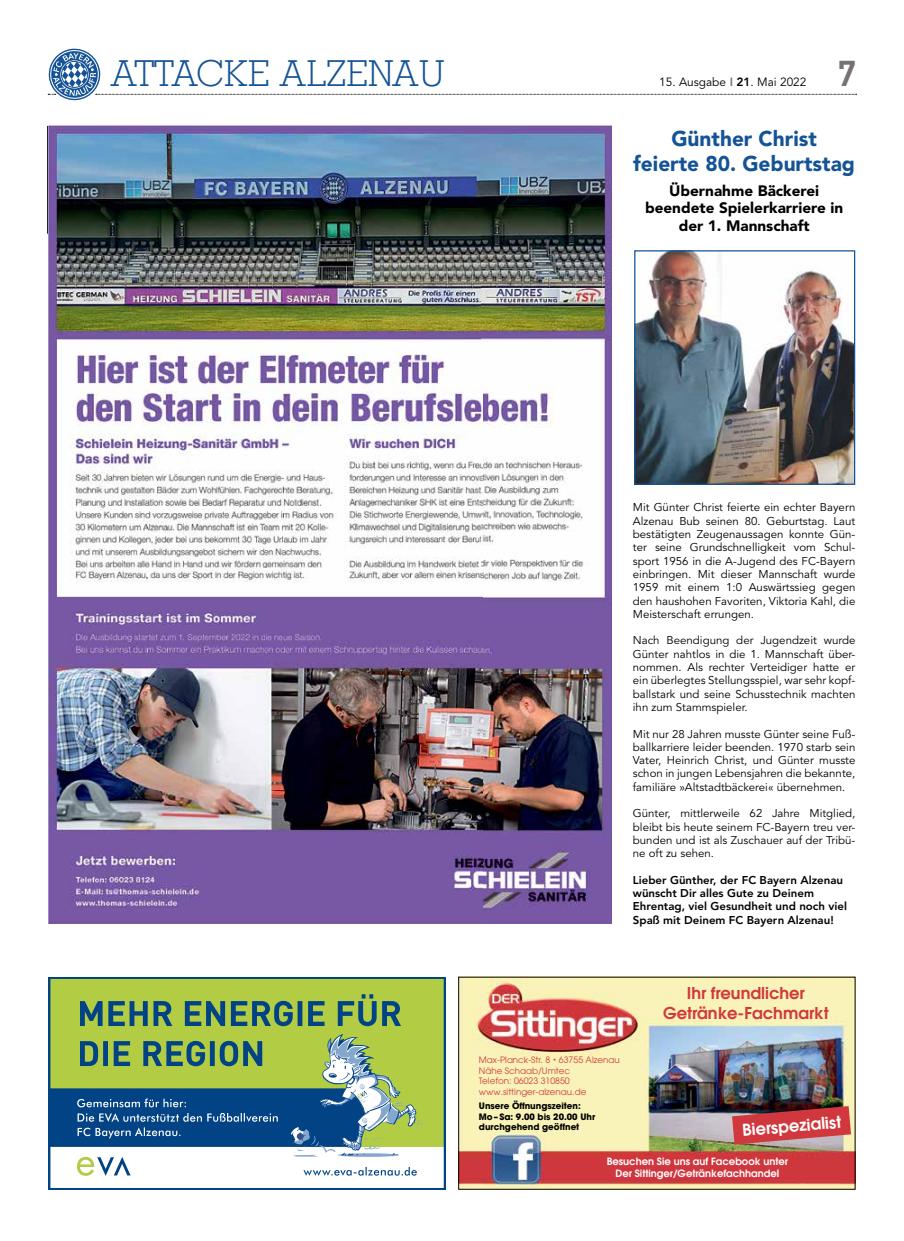
<style>
.page{position:relative;width:904px;height:1241px;background:#fff}
.page>*{position:absolute;margin:0;border:0;box-sizing:border-box;transform-origin:0 0}
.t1{font:300 35.75px "Memphis LT";color:#145395}
.t2{font:700 35.75px "Memphis LT";color:#787370}
.t3{font:900 21.25px/25px "Avenir LT";color:#145395;text-align:center}
.t4{font:600 16.25px/19.5px "Avant Garde LT";color:#d0383d;text-align:center}
.t5{font:600 16.25px "Avant Garde LT";color:#fff}
.t6{font:900 15px/17.5px "Avenir LT";color:#000;text-align:center}
.t7{font:11.88px "Avenir LT";color:#000}
.t8{font:11.25px/13.2px "Avenir LT";color:#000;text-align:justify}
.t9{font:800 11.25px/13.2px "Avenir LT";color:#000}
.t10{font:600 10px/12px "Avant Garde LT";color:#fff;text-align:center}
.t11{font:8.75px/10.5px "Avant Garde LT";color:#d0383d}
.t12{font:700 8.75px/10.5px "Avant Garde LT";color:#000}
.s1{font-weight:800;color:#787370}
.s2{font-weight:800}
.s3{font-size:6.25px}
</style>
<div class="page">
<svg style="left:48px;top:48px;width:808px;height:53px"></svg>
<svg style="left:49px;top:977px;width:396px;height:212px"></svg>
<svg style="left:49px;top:1033px;width:373px;height:142px"></svg>
<svg style="left:48px;top:126px;width:1px;height:108px"></svg>
<img style="left:460px;top:978px;width:393px;height:209px">
<svg style="left:732px;top:1105px;width:119px;height:39px;background:#b54549"></svg>
<img style="left:49px;top:126px;width:563px;height:797px">
<img style="left:636px;top:252px;width:217px;height:231px">
<div style="left:634px;top:250px;width:221px;height:235px;border:1px solid #145395"></div>
<h1 class="t1" style="left:110px;top:52px;width:336px">ATTACKE ALZENAU</h1>
<p class="t7" style="left:659px;top:75px;width:149px">15. Ausgabe <span class="s1">I</span> <span class="s2">21</span>. Mai 2022</p>
<h1 class="t2" style="left:838px;top:51px;width:19px">7</h1>
<h2 class="t3" style="left:633px;top:126px;width:223px">Günther Christ<br>feierte 80. Geburtstag</h2>
<h3 class="t6" style="left:645px;top:182px;width:200px">Übernahme Bäckerei beendete Spielerkarriere in der 1. Mannschaft</h3>
<p class="t8" style="left:633px;top:501px;width:224px">Mit Günter Christ feierte ein echter Bayern Alzenau Bub seinen 80. Geburtstag. Laut bestätigten Zeugenaussagen konnte Gün&shy;ter seine Grundschnelligkeit vom Schul&shy;sport 1956 in die A-Jugend des FC-Bayern einbringen. Mit dieser Mannschaft wurde 1959 mit einem 1:0 Auswärtssieg gegen den haushohen Favoriten, Viktoria Kahl, die Meisterschaft errungen.</p>
<p class="t8" style="left:633px;top:634px;width:224px">Nach Beendigung der Jugendzeit wurde Günter nahtlos in die 1. Mannschaft über&shy;nommen. Als rechter Verteidiger hatte er ein überlegtes Stellungsspiel, war sehr kopf&shy;ballstark und seine Schusstechnik machten ihn zum Stammspieler.</p>
<p class="t8" style="left:633px;top:727px;width:224px">Mit nur 28 Jahren musste Günter seine Fuß&shy;ballkarriere leider beenden. 1970 starb sein Vater, Heinrich Christ, und Günter musste schon in jungen Lebensjahren die bekannte, familiäre »Altstadtbäckerei« übernehmen.</p>
<p class="t8" style="left:633px;top:807px;width:224px">Günter, mittlerweile 62 Jahre Mitglied, bleibt bis heute seinem FC-Bayern treu ver&shy;bunden und ist als Zuschauer auf der Tribü&shy;ne oft zu sehen.</p>
<p class="t9" style="left:633px;top:873px;width:216px">Lieber Günther, der FC Bayern Alzenau wünscht Dir alles Gute zu Deinem Ehrentag, viel Gesundheit und noch viel Spaß mit Deinem FC Bayern Alzenau!</p>
<h3 class="t4" style="left:663px;top:982px;width:167px">Ihr freundlicher<br>Getränke-Fachmarkt</h3>
<p class="t11" style="left:479px;top:1054px;width:142px">Max-Planck-Str. 8 <span class="s3">•</span> 63755 Alzenau<br>Nähe Schaab/Umtec<br>Telefon: 06023 310850 www.sittinger-alzenau.de</p>
<p class="t12" style="left:479px;top:1100px;width:118px">Unsere Öffnungszeiten:<br>Mo – Sa: 9.00 bis 20.00 Uhr durchgehend geöffnet</p>
<p class="t10" style="left:606px;top:1154px;width:183px">Besuchen Sie uns auf Facebook unter<br>Der Sittinger/Getränkefachhandel</p>
<h3 class="t5" style="left:741px;top:1119px;width:101px;rotate:-5deg">Bierspezialist</h3>
</div>
